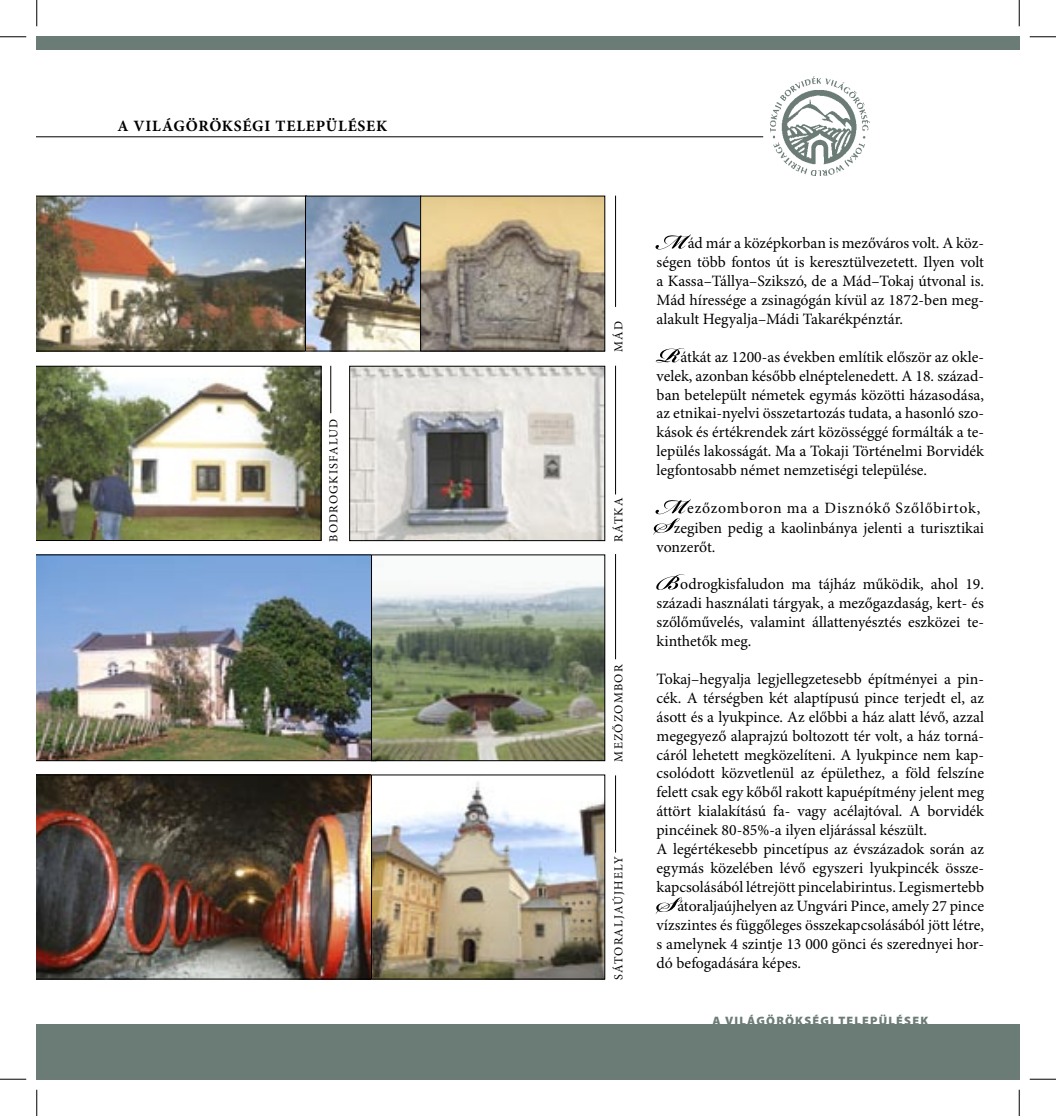
<style>
.page{position:relative;width:1056px;height:1116px;background:#fff}
.page>*{position:absolute;margin:0;border:0;box-sizing:border-box;transform-origin:0 0}
.kenyér{font:15.75px/18.9px "Minion Pro";color:#000;text-align:justify}
.kenyér-2{font:15.75px "Minion Pro";letter-spacing:.045em;color:#000}
.t1{font:700 15.75px "Minion Pro";letter-spacing:.05em;color:#000}
.cím{font:12.25px "Minion Pro";letter-spacing:.1em;color:#000}
.cím-2{font:900 12.25px "Myriad Pro";letter-spacing:.1em;color:#6b7b75}
</style>
<div class="page">
<div style="left:37px;top:37px;width:491px;height:13px;background:#6b7b75"></div>
<div style="left:37px;top:1024px;width:491px;height:54px;background:#6b7b75"></div>
<div style="left:528px;top:37px;width:491px;height:13px;background:#6b7b75"></div>
<div style="left:528px;top:1024px;width:491px;height:54px;background:#6b7b75"></div>
<img style="left:307px;top:197px;width:296px;height:152px">
<img style="left:37px;top:195px;width:268px;height:156px">
<div style="left:305px;top:195px;width:116px;height:156px;border:1px solid #000"></div>
<div style="left:420px;top:195px;width:185px;height:156px;border:1px solid #000"></div>
<img style="left:351px;top:368px;width:252px;height:171px">
<div style="left:349px;top:366px;width:256px;height:175px;border:1px solid #000"></div>
<img style="left:37px;top:554px;width:334px;height:207px">
<img style="left:373px;top:582px;width:230px;height:177px">
<div style="left:371px;top:554px;width:234px;height:207px;border:1px solid #000"></div>
<img style="left:37px;top:774px;width:334px;height:205px">
<img style="left:373px;top:782px;width:230px;height:195px">
<div style="left:371px;top:774px;width:234px;height:205px;border:1px solid #000"></div>
<hr style="left:37px;top:136px;width:726px;height:1px;background:#000">
<hr style="left:615px;top:195px;width:1px;height:112px;background:#000">
<hr style="left:615px;top:365px;width:1px;height:129px;background:#000">
<hr style="left:615px;top:554px;width:1px;height:105px;background:#000">
<hr style="left:615px;top:775px;width:1px;height:77px;background:#000">
<img style="left:771px;top:77px;width:99px;height:99px">
<img style="left:37px;top:366px;width:284px;height:175px">
<hr style="left:330px;top:366px;width:1px;height:47px;background:#000">
<svg style="left:655px;top:234px;width:36px;height:15px"></svg>
<svg style="left:656px;top:348px;width:28px;height:14px"></svg>
<svg style="left:656px;top:574px;width:28px;height:16px"></svg>
<svg style="left:656px;top:897px;width:26px;height:17px"></svg>
<svg style="left:653px;top:499px;width:38px;height:36px"></svg>
<svg style="left:0;top:36px;width:26px;height:1px"></svg>
<svg style="left:1029px;top:36px;width:27px;height:1px"></svg>
<svg style="left:0;top:1078px;width:26px;height:1px"></svg>
<svg style="left:1029px;top:1078px;width:27px;height:1px"></svg>
<svg style="left:36px;top:0;width:1px;height:26px"></svg>
<svg style="left:36px;top:1089px;width:1px;height:26px"></svg>
<svg style="left:1019px;top:0;width:1px;height:26px"></svg>
<svg style="left:1019px;top:1089px;width:1px;height:26px"></svg>
<p class="t1" style="left:117px;top:116px;width:271px">A VILÁGÖRÖKSÉGI TELEPÜLÉSEK</p>
<p class="cím" style="left:326px;top:542px;width:125px;rotate:-90deg">BODROGKISFALUD</p>
<p class="cím" style="left:611px;top:351px;width:32px;rotate:-90deg">MÁD</p>
<p class="cím" style="left:611px;top:542px;width:46px;rotate:-90deg">RÁTKA</p>
<p class="cím" style="left:611px;top:761px;width:98px;rotate:-90deg">MEZŐZOMBOR</p>
<p class="cím" style="left:611px;top:980px;width:126px;rotate:-90deg">SÁTORALJAÚJHELY</p>
<p class="kenyér" style="left:656px;top:234px;width:329px;text-indent:31px">ád már a középkorban is mezőváros volt. A köz&shy;ségen több fontos út is keresztülvezetett. Ilyen volt a Kassa–Tállya–Szikszó, de a Mád–Tokaj útvonal is.<br>Mád híressége a zsinagógán kívül az 1872-ben meg&shy;alakult Hegyalja–Mádi Takarékpénztár.</p>
<p class="kenyér" style="left:656px;top:348px;width:329px;text-indent:24px">átkát az 1200-as években említik először az okle&shy;velek, azonban később elnéptelenedett. A 18. század&shy;ban betelepült németek egymás közötti házasodása, az etnikai-nyelvi összetartozás tudata, a hasonló szo&shy;kások és értékrendek zárt közösséggé formálták a te&shy;lepülés lakosságát. Ma a Tokaji Történelmi Borvidék legfontosabb német nemzetiségi települése.</p>
<p class="kenyér-2" style="left:687px;top:499px;width:295px">ezőzomboron ma a Disznókő Szőlőbirtok,</p>
<p class="kenyér" style="left:656px;top:518px;width:329px;text-indent:17px">zegiben pedig a kaolinbánya jelenti a turisztikai vonzerőt.</p>
<p class="kenyér" style="left:656px;top:575px;width:329px;text-indent:24px">odrogkisfaludon ma tájház működik, ahol 19. századi használati tárgyak, a mezőgazdaság, kert- és szőlőművelés, valamint állattenyésztés eszközei te&shy;kinthetők meg.</p>
<p class="kenyér" style="left:656px;top:670px;width:329px">Tokaj–hegyalja legjellegzetesebb építményei a pin&shy;cék. A térségben két alaptípusú pince terjedt el, az ásott és a lyukpince. Az előbbi a ház alatt lévő, azzal megegyező alaprajzú boltozott tér volt, a ház torná&shy;cáról lehetett megközelíteni. A lyukpince nem kap&shy;csolódott közvetlenül az épülethez, a föld felszíne felett csak egy kőből rakott kapuépítmény jelent meg áttört kialakítású fa- vagy acélajtóval. A borvidék pincéinek 80-85%-a ilyen eljárással készült.</p>
<p class="kenyér" style="left:656px;top:840px;width:329px">A legértékesebb pincetípus az évszázadok során az egymás közelében lévő egyszeri lyukpincék össze&shy;kapcsolásából létrejött pincelabirintus. Legismertebb</p>
<p class="kenyér" style="left:656px;top:897px;width:329px;text-indent:21px">átoraljaújhelyen az Ungvári Pince, amely 27 pince vízszintes és függőleges összekapcsolásából jött létre, s amelynek 4 szintje 13 000 gönci és szerednyei hor&shy;dó befogadására képes.</p>
<p class="cím-2" style="left:712px;top:1013px;width:217px">A VILÁGÖRÖKSÉGI TELEPÜLÉSEK</p>
</div>
